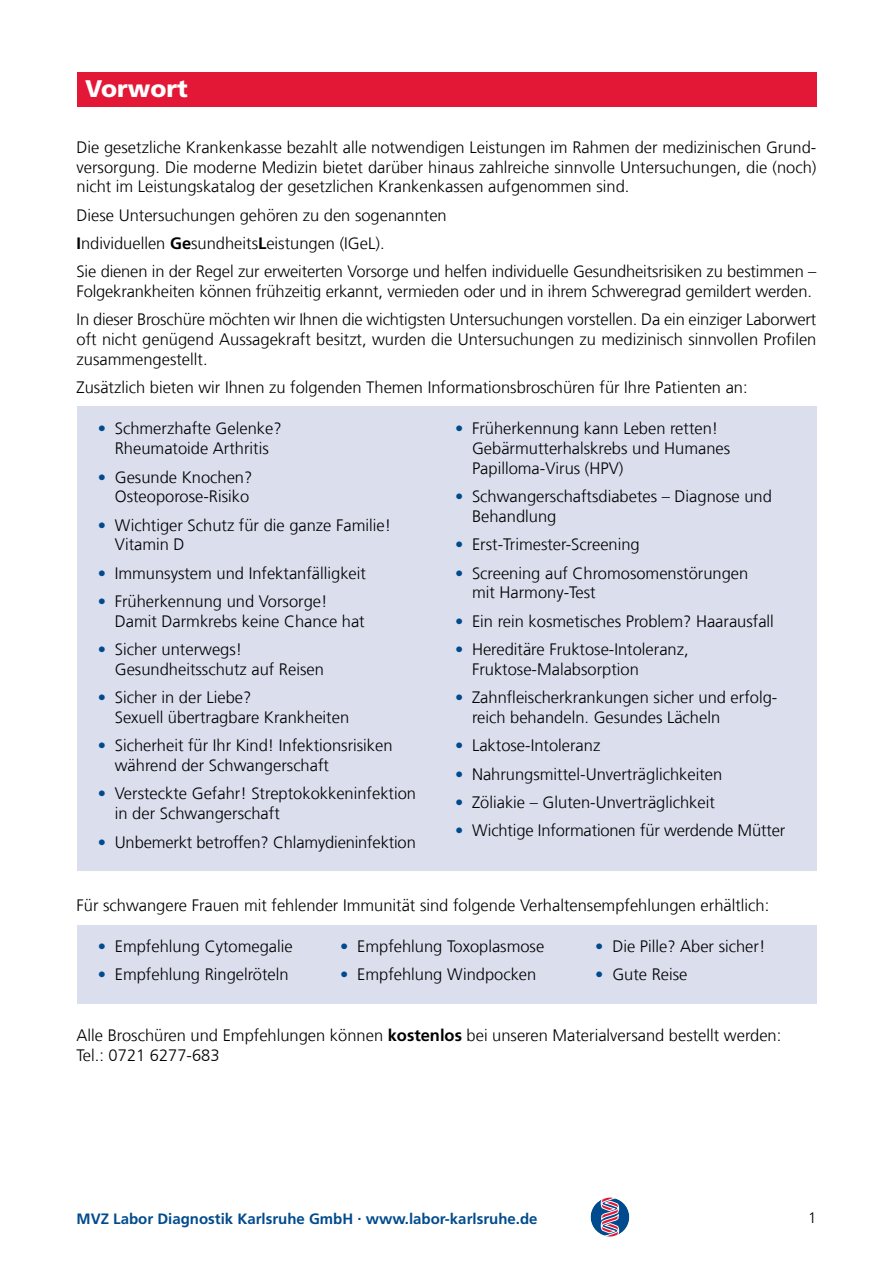
<style>
.page{position:relative;width:893px;height:1263px;background:#fff}
.page>*{position:absolute;margin:0;border:0;box-sizing:border-box;transform-origin:0 0}
.t1{font:900 24px "Frutiger LT Com";color:#fff}
.t2{font:300 16.5px/19.8px "Frutiger LT Com";color:#000}
.t3{font:700 15px "Frutiger";color:#004b8d}
.t4{font:300 15px "Frutiger LT Com";color:#000}
.s1{font-weight:700}
.s2{color:#004b8d}
</style>
<div class="page">
<svg style="left:590px;top:1198px;width:39px;height:38px"></svg>
<div style="left:77px;top:925px;width:739px;height:78px;background:#dadeed"></div>
<div style="left:77px;top:406px;width:739px;height:464px;background:#dadeed"></div>
<div style="left:77px;top:72px;width:739px;height:34px;background:#e31837"></div>
<h1 class="t1" style="left:85px;top:74px;width:104px">Vorwort</h1>
<p class="t2" style="left:77px;top:137px;width:741px;text-align:justify">Die gesetzliche Krankenkasse bezahlt alle notwendigen Leistungen im Rahmen der medizinischen Grund&shy;versorgung. Die moderne Medizin bietet darüber hinaus zahlreiche sinnvolle Untersuchungen, die (noch) nicht im Leistungskatalog der gesetzlichen Krankenkassen aufgenommen sind.</p>
<p class="t2" style="left:77px;top:201px;width:741px;line-height:28.3px">Diese Untersuchungen gehören zu den sogenannten<br><span class="s1">I</span>ndividuellen <span class="s1">Ge</span>sundheits<span class="s1">L</span>eistungen (IGeL).<br>Sie dienen in der Regel zur erweiterten Vorsorge und helfen individuelle Gesundheitsrisiken zu bestimmen –</p>
<p class="t2" style="left:77px;top:277px;width:741px;line-height:28.3px">Folgekrankheiten können frühzeitig erkannt, vermieden oder und in ihrem Schweregrad gemildert werden.<br>In dieser Broschüre möchten wir Ihnen die wichtigsten Untersuchungen vorstellen. Da ein einziger Laborwert</p>
<p class="t2" style="left:77px;top:330px;width:741px">oft nicht genügend Aussagekraft besitzt, wurden die Untersuchungen zu medizinisch sinnvollen Profilen zusammengestellt.</p>
<p class="t2" style="left:77px;top:378px;width:673px">Zusätzlich bieten wir Ihnen zu folgenden Themen Informationsbroschüren für Ihre Patienten an:</p>
<p class="t2" style="left:98px;top:419px;width:185px;text-align:center"><span class="s2">•</span> Schmerzhafte Gelenke?<br>Rheumatoide Arthritis</p>
<p class="t2" style="left:98px;top:467px;width:156px;text-align:right"><span class="s2">•</span> Gesunde Knochen?<br>Osteoporose-Risiko</p>
<p class="t2" style="left:115px;top:515px;width:278px;text-indent:-17px"><span class="s2">•</span> Wichtiger Schutz für die ganze Familie!<br>Vitamin D</p>
<p class="t2" style="left:98px;top:563px;width:270px"><span class="s2">•</span> Immunsystem und Infektanfälligkeit</p>
<p class="t2" style="left:115px;top:591px;width:251px;text-indent:-17px"><span class="s2">•</span> Früherkennung und Vorsorge!<br>Damit Darmkrebs keine Chance hat</p>
<p class="t2" style="left:115px;top:640px;width:211px;text-indent:-17px"><span class="s2">•</span> Sicher unterwegs!<br>Gesundheitsschutz auf Reisen</p>
<p class="t2" style="left:115px;top:688px;width:236px;text-indent:-17px"><span class="s2">•</span> Sicher in der Liebe?<br>Sexuell übertragbare Krankheiten</p>
<p class="t2" style="left:115px;top:736px;width:279px;text-indent:-17px"><span class="s2">•</span> Sicherheit für Ihr Kind! Infektionsrisiken während der Schwangerschaft</p>
<p class="t2" style="left:115px;top:784px;width:303px;text-indent:-17px"><span class="s2">•</span> Versteckte Gefahr! Streptokokkeninfektion in der Schwangerschaft</p>
<p class="t2" style="left:98px;top:832px;width:320px"><span class="s2">•</span> Unbemerkt betroffen? Chlamydieninfektion</p>
<p class="t2" style="left:472px;top:419px;width:260px;text-indent:-17px"><span class="s2">•</span> Früherkennung kann Leben retten!<br>Gebärmutterhalskrebs und Humanes<br>Papilloma-Virus (HPV)</p>
<p class="t2" style="left:472px;top:487px;width:301px;text-indent:-17px"><span class="s2">•</span> Schwangerschaftsdiabetes – Diagnose und<br>Behandlung</p>
<p class="t2" style="left:455px;top:535px;width:186px"><span class="s2">•</span> Erst-Trimester-Screening</p>
<p class="t2" style="left:472px;top:563px;width:278px;text-indent:-17px"><span class="s2">•</span> Screening auf Chromosomenstörungen mit Harmony-Test</p>
<p class="t2" style="left:455px;top:611px;width:320px"><span class="s2">•</span> Ein rein kosmetisches Problem? Haarausfall</p>
<p class="t2" style="left:472px;top:639px;width:218px;text-indent:-17px"><span class="s2">•</span> Hereditäre Fruktose-Intoleranz,<br>Fruktose-Malabsorption</p>
<p class="t2" style="left:472px;top:688px;width:307px;text-indent:-17px"><span class="s2">•</span> Zahnfleischerkrankungen sicher und erfolg&shy;reich behandeln. Gesundes Lächeln</p>
<p class="t2" style="left:455px;top:736px;width:147px"><span class="s2">•</span> Laktose-Intoleranz</p>
<p class="t2" style="left:455px;top:764px;width:269px"><span class="s2">•</span> Nahrungsmittel-Unverträglichkeiten</p>
<p class="t2" style="left:455px;top:792px;width:261px"><span class="s2">•</span> Zöliakie – Gluten-Unverträglichkeit</p>
<p class="t2" style="left:455px;top:821px;width:332px"><span class="s2">•</span> Wichtige Informationen für werdende Mütter</p>
<p class="t2" style="left:77px;top:895px;width:694px">Für schwangere Frauen mit fehlender Immunität sind folgende Verhaltensempfehlungen erhältlich:</p>
<p class="t2" style="left:98px;top:936px;width:196px"><span class="s2">•</span> Empfehlung Cytomegalie</p>
<p class="t2" style="left:98px;top:965px;width:192px"><span class="s2">•</span> Empfehlung Ringelröteln</p>
<p class="t2" style="left:340px;top:937px;width:206px"><span class="s2">•</span> Empfehlung Toxoplasmose</p>
<p class="t2" style="left:340px;top:965px;width:198px"><span class="s2">•</span> Empfehlung Windpocken</p>
<p class="t2" style="left:595px;top:937px;width:172px"><span class="s2">•</span> Die Pille? Aber sicher!</p>
<p class="t2" style="left:595px;top:965px;width:94px"><span class="s2">•</span> Gute Reise</p>
<p class="t2" style="left:77px;top:1026px;width:706px">Alle Broschüren und Empfehlungen können <span class="s1">kostenlos</span> bei unseren Materialversand bestellt werden:<br>Tel.: 0721 6277-683</p>
<p class="t3" style="left:77px;top:1209px;width:462px">MVZ Labor Diagnostik Karlsruhe GmbH . www.labor-karlsruhe.de</p>
<p class="t4" style="left:808px;top:1209px;width:10px">1</p>
</div>
